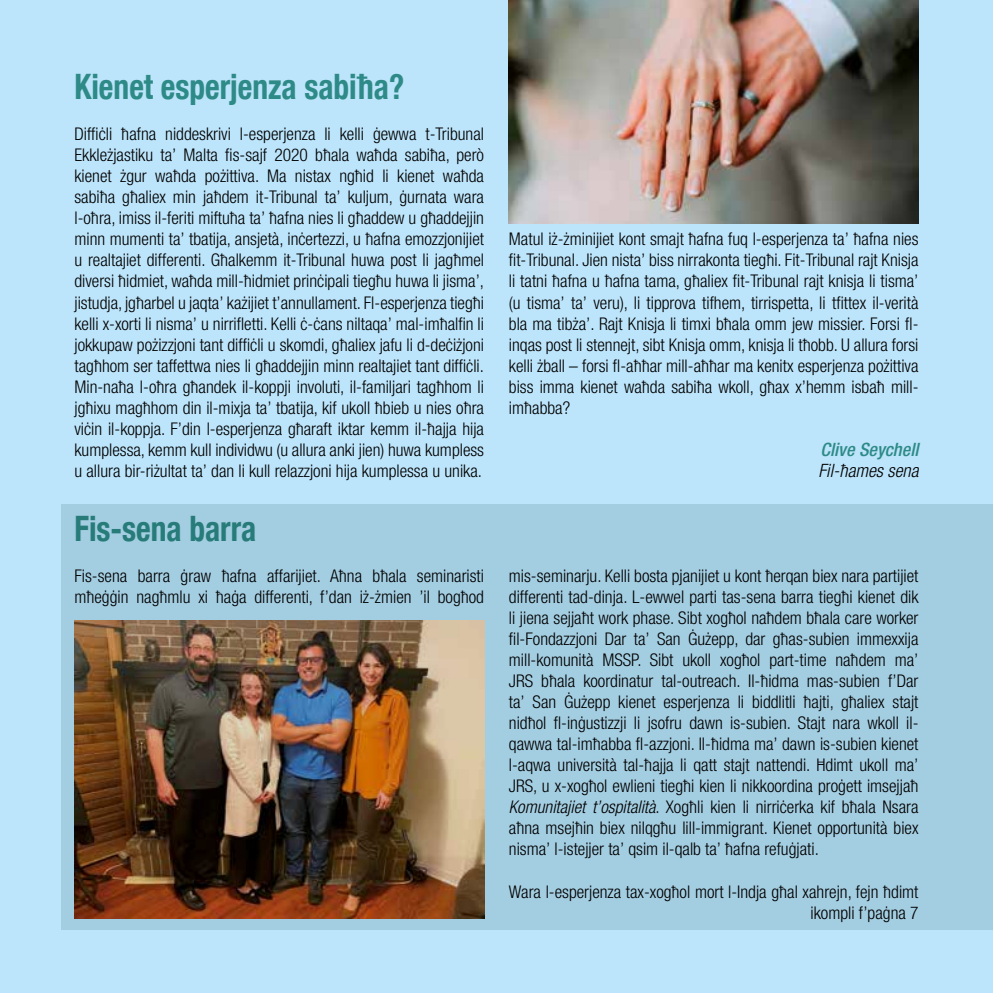
<style>
.page{position:relative;width:993px;height:993px;background:#fff}
.page>*{position:absolute;margin:0;border:0;box-sizing:border-box;transform-origin:0 0}
.t1{font:700 condensed 35px "Helvetica Neue LT Com";color:#2d8a87;scale:.9 1}
.t2{font:italic 500 condensed 18.38px "Helvetica Neue LT Com";color:#2d8a87}
.t3{font:italic 300 condensed 18.38px "Helvetica Neue LT Com";color:#000}
.t4{font:300 condensed 17.5px/21px "Helvetica Neue LT Com";color:#000;text-align:justify}
.s1{font-style:italic}
</style>
<div class="page">
<div style="left:0;top:0;width:992px;height:992px;background:#bce4fa"></div>
<hr style="left:992px;top:725px;width:1px;height:204px;background:#dee6e6">
<img style="left:508px;top:0;width:410px;height:223px">
<svg style="left:61px;top:504px;width:931px;height:425px;background:#95a8af"></svg>
<h1 class="t1" style="left:74px;top:66px;width:368px">Kienet esperjenza sabiħa?</h1>
<p class="t4" style="left:74px;top:123px;width:411px">Diffiċli ħafna niddeskrivi l-esperjenza li kelli ġewwa t-Tribunal Ekkleżjastiku ta’ Malta fis-sajf 2020 bħala waħda sabiħa, però kienet żgur waħda pożittiva. Ma nistax ngħid li kienet waħda sabiħa għaliex min jaħdem it-Tribunal ta’ kuljum, ġurnata wara l-oħra, imiss il-feriti miftuħa ta’ ħafna nies li għaddew u għaddejjin minn mumenti ta’ tbatija, ansjetà, inċertezzi, u ħafna emozzjonijiet u realtajiet differenti. Għalkemm it-Tribunal huwa post li jagħmel diversi ħidmiet, waħda mill-ħidmiet prinċipali tiegħu huwa li jisma’, jistudja, jgħarbel u jaqta’ każijiet t’annullament. Fl-esperjenza tiegħi kelli x-xorti li nisma’ u nirrifletti. Kelli ċ-ċans niltaqa’ mal-imħalfin li jokkupaw pożizzjoni tant diffiċli u skomdi, għaliex jafu li d-deċiżjoni tagħhom ser taffettwa nies li għaddejjin minn realtajiet tant diffiċli.<br>Min-naħa l-oħra għandek il-koppji involuti, il-familjari tagħhom li jgħixu magħhom din il-mixja ta’ tbatija, kif ukoll ħbieb u nies oħra viċin il-koppja. F’din l-esperjenza għaraft iktar kemm il-ħajja hija kumplessa, kemm kull individwu (u allura anki jien) huwa kumpless u allura bir-riżultat ta’ dan li kull relazzjoni hija kumplessa u unika.</p>
<p class="t4" style="left:508px;top:228px;width:411px">Matul iż-żminijiet kont smajt ħafna fuq l-esperjenza ta’ ħafna nies fit-Tribunal. Jien nista’ biss nirrakonta tiegħi. Fit-Tribunal rajt Knisja li tatni ħafna u ħafna tama, għaliex fit-Tribunal rajt knisja li tisma’ (u tisma’ ta’ veru), li tipprova tifhem, tirrispetta, li tfittex il-verità bla ma tibża’. Rajt Knisja li timxi bħala omm jew missier. Forsi fl&shy;inqas post li stennejt, sibt Knisja omm, knisja li tħobb. U allura forsi kelli żball – forsi fl-aħħar mill-aħħar ma kenitx esperjenza pożittiva biss imma kienet waħda sabiħa wkoll, għax x’hemm isbaħ mill&shy;imħabba?</p>
<p class="t2" style="left:820px;top:438px;width:99px">Clive Seychell</p>
<p class="t3" style="left:818px;top:459px;width:101px">Fil-ħames sena</p>
<h1 class="t1" style="left:74px;top:508px;width:204px">Fis-sena barra</h1>
<p class="t4" style="left:74px;top:565px;width:411px">Fis-sena barra ġraw ħafna affarijiet. Aħna bħala seminaristi mħeġġin nagħmlu xi ħaġa differenti, f’dan iż-żmien ’il bogħod</p>
<p class="t4" style="left:508px;top:565px;width:411px">mis-seminarju. Kelli bosta pjanijiet u kont ħerqan biex nara partijiet differenti tad-dinja. L-ewwel parti tas-sena barra tiegħi kienet dik li jiena sejjaħt work phase. Sibt xogħol naħdem bħala care worker fil-Fondazzjoni Dar ta’ San Ġużepp, dar għas-subien immexxija mill-komunità MSSP. Sibt ukoll xogħol part-time naħdem ma’ JRS bħala koordinatur tal-outreach. Il-ħidma mas-subien f’Dar ta’ San Ġużepp kienet esperjenza li biddlitli ħajti, għaliex stajt nidħol fl-inġustizzji li jsofru dawn is-subien. Stajt nara wkoll il&shy;qawwa tal-imħabba fl-azzjoni. Il-ħidma ma’ dawn is-subien kienet l-aqwa università tal-ħajja li qatt stajt nattendi. Ħdimt ukoll ma’ JRS, u x-xogħol ewlieni tiegħi kien li nikkoordina proġett imsejjaħ <span class="s1">Komunitajiet t’ospitalità</span>. Xogħli kien li nirriċerka kif bħala Nsara aħna msejħin biex nilqgħu lill-immigrant. Kienet opportunità biex nisma’ l-istejjer ta’ qsim il-qalb ta’ ħafna refuġjati.</p>
<p class="t4" style="left:508px;top:880px;width:411px;text-align:right">Wara l-esperjenza tax-xogħol mort l-Indja għal xahrejn, fejn ħdimt ikompli f’paġna 7</p>
</div>
